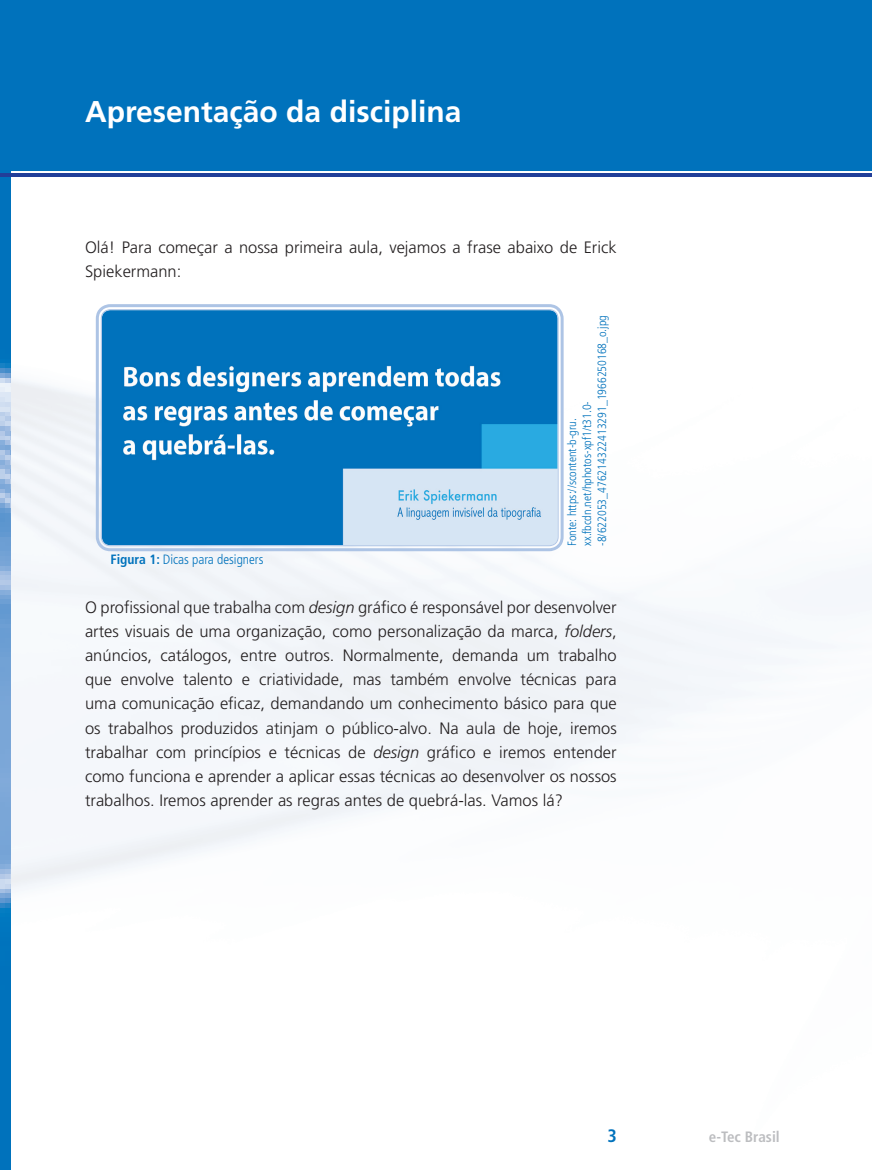
<style>
.page{position:relative;width:872px;height:1170px;background:#fff}
.page>*{position:absolute;margin:0;border:0;box-sizing:border-box;transform-origin:0 0}
.t1{font:700 30px "Frutiger LT Std";color:#fff}
.t2{font:700 condensed 18px "Frutiger LT Std";color:#0072bc}
.t3{font:300 16.5px/24px "Frutiger LT Std";color:#231f20}
.t4{font:700 condensed 15px "Frutiger LT Std";color:#bcbdc0}
.t5{font:300 condensed 13.5px "Frutiger LT Std";color:#0072bc}
.t6{font:300 condensed 12px/15px "Frutiger LT Std";color:#0072bc}
.s1{font-weight:700}
.s2{font-style:italic}
</style>
<div class="page">
<img style="left:11px;top:173px;width:245px;height:718px">
<img style="left:255px;top:173px;width:617px;height:438px">
<img style="left:0;top:171px;width:11px;height:998px">
<div style="left:0;top:0;width:872px;height:171px;background:#0072bc"></div>
<hr style="left:0;top:174px;width:872px;height:3px;background:#223f99">
<svg style="left:96px;top:304px;width:467px;height:247px"></svg>
<svg style="left:101px;top:309px;width:457px;height:237px;background:#338ec9"></svg>
<h1 class="t1" style="left:85px;top:94px;width:378px">Apresentação da disciplina</h1>
<p class="t3" style="left:85px;top:236px;width:533px">Olá! Para começar a nossa primeira aula, vejamos a frase abaixo de Erick<br>Spiekermann:</p>
<p class="t5" style="left:110px;top:552px;width:154px"><span class="s1">Figura 1:</span> Dicas para designers</p>
<p class="t6" style="left:564px;top:546px;width:232px;rotate:-90deg">Fonte: https://scontent-b-gru. xx.fbcdn.net/hphotos-xpf1/t31.0- -8/622053_476214322413291_1966250168_o.jpg</p>
<p class="t3" style="left:85px;top:596px;width:533px;text-align:justify">O profissional que trabalha com <span class="s2">design</span> gráfico é responsável por desenvolver artes visuais de uma organização, como personalização da marca, <span class="s2">folders</span>, anúncios, catálogos, entre outros. Normalmente, demanda um trabalho que envolve talento e criatividade, mas também envolve técnicas para uma comunicação eficaz, demandando um conhecimento básico para que os trabalhos produzidos atinjam o público-alvo. Na aula de hoje, iremos trabalhar com princípios e técnicas de <span class="s2">design</span> gráfico e iremos entender como funciona e aprender a aplicar essas técnicas ao desenvolver os nossos trabalhos. Iremos aprender as regras antes de quebrá-las. Vamos lá?</p>
<p class="t2" style="left:607px;top:1124px;width:11px">3</p>
<p class="t4" style="left:709px;top:1127px;width:72px">e-Tec Brasil</p>
</div>
